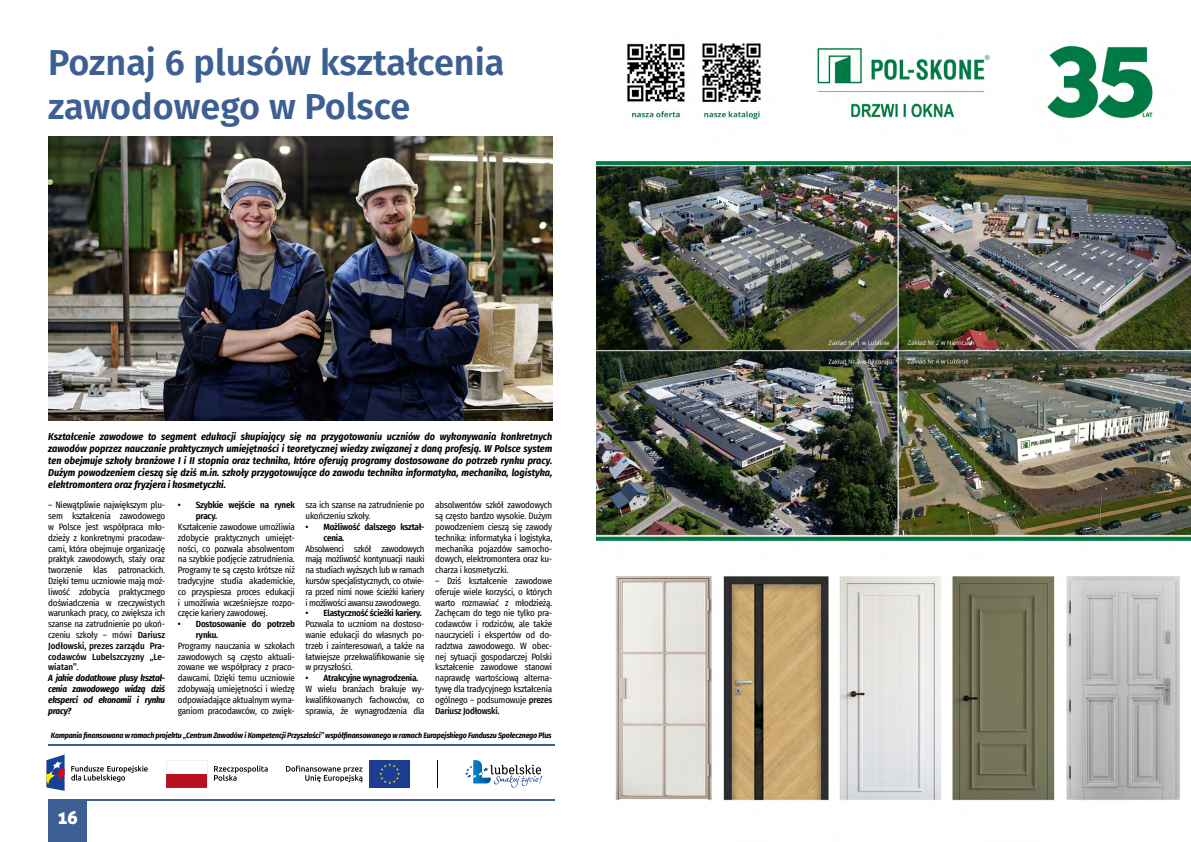
<style>
.page{position:relative;width:1191px;height:842px;background:#fff}
.page>*{position:absolute;margin:0;border:0;box-sizing:border-box;transform-origin:0 0}
.t1{font:600 36px/43.2px "Fira Sans";color:#3e5f93}
.t2{font:18px "Aller Display";color:#fff}
.t3{font:italic 700 10px/12px "Fira Sans Condensed";color:#000;text-align:justify}
.t4{font:9px/10.8px "Fira Sans Condensed";letter-spacing:-.025em;color:#000;text-align:justify}
.t5{font:600 9px/10.8px "Fira Sans Condensed";letter-spacing:-.025em;color:#000}
.t6{font:italic 700 7.8px "Fira Sans Condensed";letter-spacing:-.02em;color:#000}
.s1{font-weight:500}
.s2{font-weight:700;font-style:italic}
</style>
<div class="page">
<div style="left:48px;top:800px;width:39px;height:42px;background:#3e5f93"></div>
<svg style="left:71px;top:765px;width:77px;height:17px"></svg>
<svg style="left:46px;top:754px;width:19px;height:37px"></svg>
<svg style="left:286px;top:765px;width:76px;height:17px"></svg>
<div style="left:369px;top:760px;width:41px;height:27px;background:#1c3e92"></div>
<svg style="left:379px;top:763px;width:21px;height:21px"></svg>
<svg style="left:214px;top:765px;width:54px;height:16px"></svg>
<svg style="left:166px;top:760px;width:41px;height:27px"></svg>
<svg style="left:437px;top:760px;width:1px;height:27px"></svg>
<svg style="left:465px;top:760px;width:77px;height:27px"></svg>
<img style="left:49px;top:137px;width:503px;height:284px">
<hr style="left:48px;top:799px;width:506px;height:1px;background:#3e5f93">
<hr style="left:48px;top:744px;width:506px;height:1px;background:#3e5f93">
<img style="left:596px;top:43px;width:595px;height:758px">
<h1 class="t1" style="left:48px;top:39px;width:458px">Poznaj 6 plusów kształcenia zawodowego w Polsce</h1>
<p class="t3" style="left:48px;top:429px;width:505px">Kształcenie zawodowe to segment edukacji skupiający się na przygotowaniu uczniów do wykonywania konkretnych zawodów poprzez nauczanie praktycznych umiejętności i teoretycznej wiedzy związanej z daną profesją. W Polsce system ten obejmuje szkoły branżowe I i II stopnia oraz technika, które oferują programy dostosowane do potrzeb rynku pracy.<br>Dużym powodzeniem cieszą się dziś m.in. szkoły przygotowujące do zawodu technika informatyka, mechanika, logistyka, elektromontera oraz fryzjera i kosmetyczki.</p>
<p class="t4" style="left:48px;top:500px;width:118px;text-align:left">– Niewątpliwie największym plu&shy;sem kształcenia zawodowego w Polsce jest współpraca mło&shy;dzieży z konkretnymi pracodaw&shy;cami, która obejmuje organizację praktyk zawodowych, staży oraz tworzenie klas patronackich.<br>Dzięki temu uczniowie mają moż&shy;liwość zdobycia praktycznego doświadczenia w rzeczywistych warunkach pracy, co zwiększa ich szanse na zatrudnienie po ukoń&shy;czeniu szkoły – mówi <span class="s1">Dariusz<br>Jodłowski, prezes zarządu Pra&shy;codawców Lubelszczyzny „Le&shy;wiatan”</span>.<br><span class="s2">A jakie dodatkowe plusy kształ&shy;cenia zawodowego widzą dziś eksperci od ekonomii i rynku pracy?</span></p>
<p class="t5" style="left:196px;top:499px;width:100px;text-indent:-18px">• Szybkie wejście na rynek pracy.</p>
<p class="t4" style="left:435px;top:500px;width:118px">absolwentów szkół zawodowych są często bardzo wysokie. Dużym powodzeniem cieszą się zawody technika: informatyka i logistyka, mechanika pojazdów samocho&shy;dowych, elektromontera oraz ku&shy;charza i kosmetyczki.</p>
<p class="t4" style="left:435px;top:575px;width:118px">– Dziś kształcenie zawodowe oferuje wiele korzyści, o których warto rozmawiać z młodzieżą.<br>Zachęcam do tego nie tylko pra&shy;codawców i rodziców, ale także nauczycieli i ekspertów od do&shy;radztwa zawodowego. W obec&shy;nej sytuacji gospodarczej Polski kształcenie zawodowe stanowi naprawdę wartościową alterna&shy;tywę dla tradycyjnego kształcenia ogólnego – podsumowuje <span class="s1">prezes Dariusz Jodłowski.</span></p>
<p class="t6" style="left:51px;top:728px;width:502px">Kampania finansowana w ramach projektu „Centrum Zawodów i Kompetencji Przyszłości” współfinansowanego w ramach Europejskiego Funduszu Społecznego Plus</p>
<p class="t4" style="left:305px;top:500px;width:121px">sza ich szanse na zatrudnienie po ukończeniu szkoły.</p>
<p class="t5" style="left:323px;top:521px;width:103px;text-indent:-18px">• Możliwość dalszego kształ&shy;cenia.</p>
<p class="t4" style="left:305px;top:543px;width:121px">Absolwenci szkół zawodowych mają możliwość kontynuacji nauki na studiach wyższych lub w ramach kursów specjalistycznych, co otwie&shy;ra przed nimi nowe ścieżki kariery i możliwości awansu zawodowego.</p>
<p class="t5" style="left:305px;top:607px;width:118px">• Elastyczność ścieżki kariery.</p>
<p class="t4" style="left:305px;top:618px;width:121px">Pozwala to uczniom na dostoso&shy;wanie edukacji do własnych po&shy;trzeb i zainteresowań, a także na łatwiejsze przekwalifikowanie się w przyszłości.</p>
<p class="t5" style="left:305px;top:672px;width:114px">• Atrakcyjne wynagrodzenia.</p>
<p class="t4" style="left:305px;top:683px;width:121px">W wielu branżach brakuje wy&shy;kwalifikowanych fachowców, co sprawia, że wynagrodzenia dla</p>
<p class="t4" style="left:178px;top:521px;width:118px">Kształcenie zawodowe umożliwia zdobycie praktycznych umiejęt&shy;ności, co pozwala absolwentom na szybkie podjęcie zatrudnienia.<br>Programy te są często krótsze niż tradycyjne studia akademickie, co przyspiesza proces edukacji i umożliwia wcześniejsze rozpo&shy;częcie kariery zawodowej.</p>
<p class="t5" style="left:196px;top:618px;width:100px;text-indent:-18px">• Dostosowanie do potrzeb rynku.</p>
<p class="t4" style="left:178px;top:640px;width:118px">Programy nauczania w szkołach zawodowych są często aktuali&shy;zowane we współpracy z praco&shy;dawcami. Dzięki temu uczniowie zdobywają umiejętności i wiedzę odpowiadające aktualnym wyma&shy;ganiom pracodawców, co zwięk-</p>
<h2 class="t2" style="left:58px;top:806px;width:22px">16</h2>
</div>
